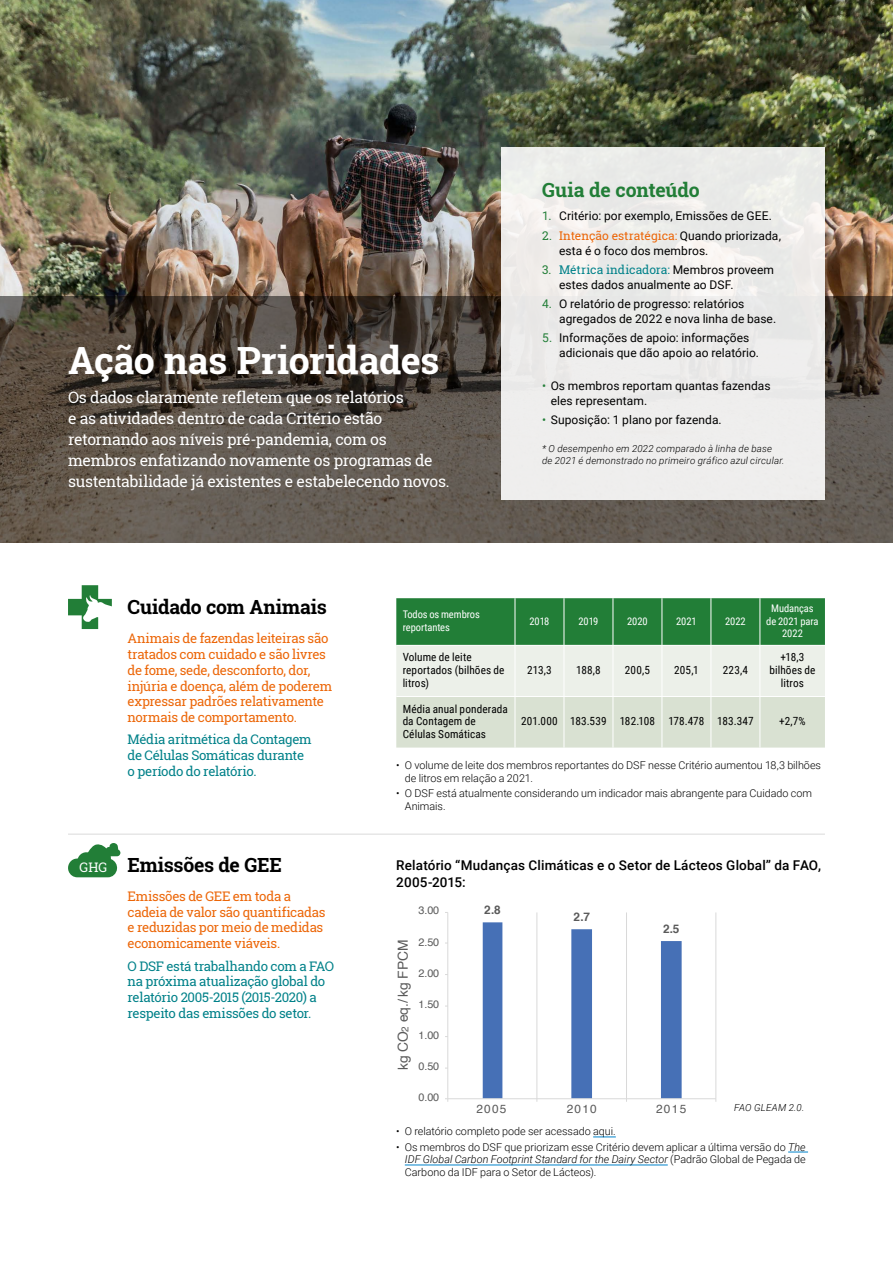
<style>
.page{position:relative;width:893px;height:1263px;background:#fff}
.page>*{position:absolute;margin:0;border:0;box-sizing:border-box;transform-origin:0 0}
.t1{font:700 37.5px "Roboto Slab";letter-spacing:-.01em;color:#fff}
.t2{font:700 19.5px "Roboto Slab";letter-spacing:-.01em;color:#000}
.t3{font:700 19.5px "Roboto Slab";letter-spacing:-.01em;color:#227e37}
.t4{font:15.75px/21px "Roboto Slab";letter-spacing:-.02em;color:#fff}
.t5{font:13.8px "Helvetica";color:#5a5a5a}
.t6{font:500 13.5px/16.5px "Roboto";letter-spacing:.01em;color:#000}
.t7{font:13.2px/15.9px "Roboto Slab";letter-spacing:-.02em;color:#ec6608}
.t8{font:13.2px/15.9px "Roboto Slab";letter-spacing:-.025em;color:#008189}
.t9{font:12px/15px "Roboto";letter-spacing:.005em;color:#000}
.t10{font:12px "Roboto Slab";color:#ec6608}
.t11{font:12px "Roboto Slab";color:#008189}
.t12{font:11.85px "Helvetica";letter-spacing:.11em;color:#5a5a5a}
.t13{font:700 11.85px "Helvetica";color:#5a5a5a}
.t14{font:11.25px/12.8px "Roboto Condensed";letter-spacing:.01em;color:#000}
.t15{font:300 10.8px/12.9px "Roboto";color:#000}
.t16{font:10.8px "Helvetica";letter-spacing:-.01em;color:#5a5a5a}
.t17{font:10.5px/12.8px "Roboto Condensed";letter-spacing:-.005em;color:#fff}
.t18{font:italic 300 9.75px/11.7px "Roboto";letter-spacing:.02em;color:#000}
.s1{color:#227e37}
.s2{font-family:"Roboto";color:#000}
.s3{font-weight:400;font-size:13.2px;color:#fff}
.s4{font-size:9.9px}
.s5{font-style:italic}
</style>
<div class="page">
<img style="left:0;top:0;width:893px;height:296px">
<svg style="left:0;top:296px;width:893px;height:247px;background:#584f45"></svg>
<svg style="left:68px;top:585px;width:44px;height:44px"></svg>
<svg style="left:396px;top:598px;width:429px;height:149px;background:#a5c6a8"></svg>
<hr style="left:515px;top:598px;width:1px;height:47px;background:#fff">
<hr style="left:564px;top:598px;width:1px;height:47px;background:#fff">
<hr style="left:613px;top:598px;width:1px;height:47px;background:#fff">
<hr style="left:662px;top:598px;width:1px;height:47px;background:#fff">
<hr style="left:711px;top:598px;width:1px;height:47px;background:#fff">
<hr style="left:759px;top:598px;width:1px;height:47px;background:#fff">
<hr style="left:515px;top:646px;width:1px;height:50px;background:#fff">
<hr style="left:564px;top:646px;width:1px;height:50px;background:#fff">
<hr style="left:613px;top:646px;width:1px;height:50px;background:#fff">
<hr style="left:662px;top:646px;width:1px;height:50px;background:#fff">
<hr style="left:711px;top:646px;width:1px;height:50px;background:#fff">
<hr style="left:759px;top:646px;width:1px;height:50px;background:#fff">
<hr style="left:396px;top:696px;width:119px;height:1px;background:#fff">
<hr style="left:515px;top:696px;width:49px;height:1px;background:#fff">
<hr style="left:515px;top:697px;width:1px;height:50px;background:#fff">
<hr style="left:564px;top:696px;width:49px;height:1px;background:#fff">
<hr style="left:564px;top:697px;width:1px;height:50px;background:#fff">
<hr style="left:613px;top:696px;width:49px;height:1px;background:#fff">
<hr style="left:613px;top:697px;width:1px;height:50px;background:#fff">
<hr style="left:662px;top:696px;width:49px;height:1px;background:#fff">
<hr style="left:662px;top:697px;width:1px;height:50px;background:#fff">
<hr style="left:711px;top:696px;width:49px;height:1px;background:#fff">
<hr style="left:711px;top:697px;width:1px;height:50px;background:#fff">
<hr style="left:760px;top:696px;width:65px;height:1px;background:#fff">
<hr style="left:759px;top:697px;width:1px;height:50px;background:#fff">
<hr style="left:396px;top:645px;width:119px;height:1px;background:#fff">
<hr style="left:515px;top:645px;width:49px;height:1px;background:#fff">
<hr style="left:564px;top:645px;width:49px;height:1px;background:#fff">
<hr style="left:613px;top:645px;width:49px;height:1px;background:#fff">
<hr style="left:662px;top:645px;width:49px;height:1px;background:#fff">
<hr style="left:711px;top:645px;width:49px;height:1px;background:#fff">
<hr style="left:760px;top:645px;width:65px;height:1px;background:#fff">
<hr style="left:68px;top:834px;width:757px;height:1px;background:#dadada">
<svg style="left:68px;top:843px;width:53px;height:34px"></svg>
<svg style="left:593px;top:1137px;width:23px;height:1px"></svg>
<svg style="left:788px;top:1152px;width:20px;height:1px"></svg>
<hr style="left:405px;top:1165px;width:263px;height:1px;background:#0082ca">
<hr style="left:536px;top:912px;width:1px;height:187px;background:#d9d9d9">
<hr style="left:626px;top:912px;width:1px;height:187px;background:#d9d9d9">
<hr style="left:715px;top:912px;width:1px;height:187px;background:#d9d9d9">
<hr style="left:447px;top:912px;width:1px;height:187px;background:#d9d9d9">
<hr style="left:448px;top:1098px;width:268px;height:1px;background:#d9d9d9">
<svg style="left:483px;top:922px;width:199px;height:180px"></svg>
<div style="left:502px;top:147px;width:323px;height:353px;background:#eeedec"></div>
<h1 class="t1" style="left:68px;top:334px;width:373px">Ação nas Prioridades</h1>
<p class="t4" style="left:68px;top:387px;width:383px">Os dados claramente refletem que os relatórios<br>e as atividades dentro de cada Critério estão retornando aos níveis pré-pandemia, com os membros enfatizando novamente os programas de sustentabilidade já existentes e estabelecendo novos.</p>
<h2 class="t3" style="left:542px;top:176px;width:159px">Guia de conteúdo</h2>
<p class="t9" style="left:542px;top:208px;width:231px"><span class="s1">1.</span> Critério: por exemplo, Emissões de GEE.</p>
<p class="t10" style="left:542px;top:227px;width:240px"><span class="s1">2.</span> Intenção estratégica: <span class="s2">Quando priorizada,</span></p>
<p class="t9" style="left:559px;top:242px;width:151px">esta é o foco dos membros.</p>
<p class="t11" style="left:542px;top:261px;width:233px"><span class="s1">3.</span> Métrica indicadora: <span class="s2">Membros proveem</span></p>
<p class="t9" style="left:559px;top:277px;width:176px">estes dados anualmente ao DSF.</p>
<p class="t9" style="left:559px;top:296px;width:218px;text-indent:-17px"><span class="s1">4.</span> O relatório de progresso: relatórios agregados de 2022 e nova linha de base.</p>
<p class="t9" style="left:559px;top:330px;width:201px;text-indent:-17px"><span class="s1">5.</span> Informações de apoio: informações adicionais que dão apoio ao relatório.</p>
<p class="t9" style="left:551px;top:377px;width:221px;text-indent:-9px"><span class="s1">•</span> Os membros reportam quantas fazendas eles representam.</p>
<p class="t9" style="left:542px;top:411px;width:181px"><span class="s1">•</span> Suposição: 1 plano por fazenda.</p>
<p class="t18" style="left:542px;top:443px;width:244px">* O desempenho em 2022 comparado à linha de base de 2021 é demonstrado no primeiro gráfico azul circular.</p>
<h2 class="t2" style="left:128px;top:594px;width:201px">Cuidado com Animais</h2>
<p class="t7" style="left:128px;top:630px;width:206px">Animais de fazendas leiteiras são tratados com cuidado e são livres de fome, sede, desconforto, dor, injúria e doença, além de poderem expressar padrões relativamente normais de comportamento.</p>
<p class="t8" style="left:128px;top:731px;width:186px">Média aritmética da Contagem de Células Somáticas durante o período do relatório.</p>
<h2 class="t2" style="left:80px;top:851px;width:204px"><span class="s3">GHG</span> Emissões de GEE</h2>
<p class="t7" style="left:128px;top:888px;width:199px">Emissões de GEE em toda a cadeia de valor são quantificadas e reduzidas por meio de medidas economicamente viáveis.</p>
<p class="t8" style="left:128px;top:958px;width:208px">O DSF está trabalhando com a FAO na próxima atualização global do relatório 2005-2015 (2015-2020) a respeito das emissões do setor.</p>
<p class="t17" style="left:403px;top:608px;width:79px">Todos os membros reportantes</p>
<p class="t17" style="left:529px;top:614px;width:21px">2018</p>
<p class="t17" style="left:578px;top:614px;width:21px">2019</p>
<p class="t17" style="left:627px;top:614px;width:22px">2020</p>
<p class="t17" style="left:676px;top:614px;width:22px">2021</p>
<p class="t17" style="left:725px;top:614px;width:22px">2022</p>
<p class="t14" style="left:403px;top:651px;width:103px">Volume de leite reportados (bilhões de litros)</p>
<p class="t14" style="left:527px;top:663px;width:26px">213,3</p>
<p class="t14" style="left:576px;top:663px;width:26px">188,8</p>
<p class="t14" style="left:625px;top:663px;width:27px">200,5</p>
<p class="t14" style="left:674px;top:663px;width:26px">205,1</p>
<p class="t14" style="left:723px;top:663px;width:27px">223,4</p>
<p class="t17" style="left:766px;top:601px;width:54px;text-align:center">Mudanças de 2021 para<br>2022</p>
<p class="t14" style="left:769px;top:651px;width:48px;text-align:center">+18,3 bilhões de litros</p>
<p class="t14" style="left:403px;top:702px;width:107px">Média anual ponderada da Contagem de<br>Células Somáticas</p>
<p class="t14" style="left:521px;top:714px;width:234px">201.000 183.539 182.108 178.478 183.347</p>
<p class="t14" style="left:779px;top:714px;width:28px">+2,7%</p>
<p class="t15" style="left:405px;top:758px;width:418px;text-indent:-8px">• O volume de leite dos membros reportantes do DSF nesse Critério aumentou 18,3 bilhões de litros em relação a 2021.</p>
<p class="t15" style="left:405px;top:786px;width:409px;text-indent:-8px">• O DSF está atualmente considerando um indicador mais abrangente para Cuidado com<br>Animais.</p>
<p class="t6" style="left:396px;top:857px;width:426px">Relatório “Mudanças Climáticas e o Setor de Lácteos Global” da FAO,<br>2005-2015:</p>
<p class="t13" style="left:484px;top:901px;width:18px">2.8</p>
<p class="t13" style="left:574px;top:908px;width:18px">2.7</p>
<p class="t13" style="left:663px;top:919px;width:18px">2.5</p>
<p class="t16" style="left:418px;top:902px;width:22px">3.00</p>
<p class="t5" style="left:392px;top:1070px;width:132px;rotate:-90deg">kg CO<span class="s4">2</span> eq./ kg FPCM</p>
<p class="t16" style="left:418px;top:934px;width:22px">2.50</p>
<p class="t16" style="left:418px;top:964px;width:22px">2.00</p>
<p class="t16" style="left:418px;top:996px;width:22px">1.50</p>
<p class="t16" style="left:418px;top:1026px;width:22px">1.00</p>
<p class="t16" style="left:418px;top:1058px;width:22px">0.50</p>
<p class="t16" style="left:418px;top:1088px;width:22px">0.00</p>
<p class="t12" style="left:476px;top:1100px;width:32px">2005</p>
<p class="t12" style="left:567px;top:1100px;width:32px">2010</p>
<p class="t12" style="left:656px;top:1100px;width:32px">2015</p>
<p class="t18" style="left:734px;top:1101px;width:72px">FAO GLEAM 2.0.</p>
<p class="t15" style="left:396px;top:1125px;width:221px">• O relatório completo pode ser acessado aqui.</p>
<p class="t15" style="left:405px;top:1140px;width:402px;text-align:justify;text-indent:-8px">• Os membros do DSF que priorizam esse Critério devem aplicar a última versão do <span class="s5">The IDF Global Carbon Footprint Standard for the Dairy Sector</span> (Padrão Global de Pegada de Carbono da IDF para o Setor de Lácteos).</p>
</div>
